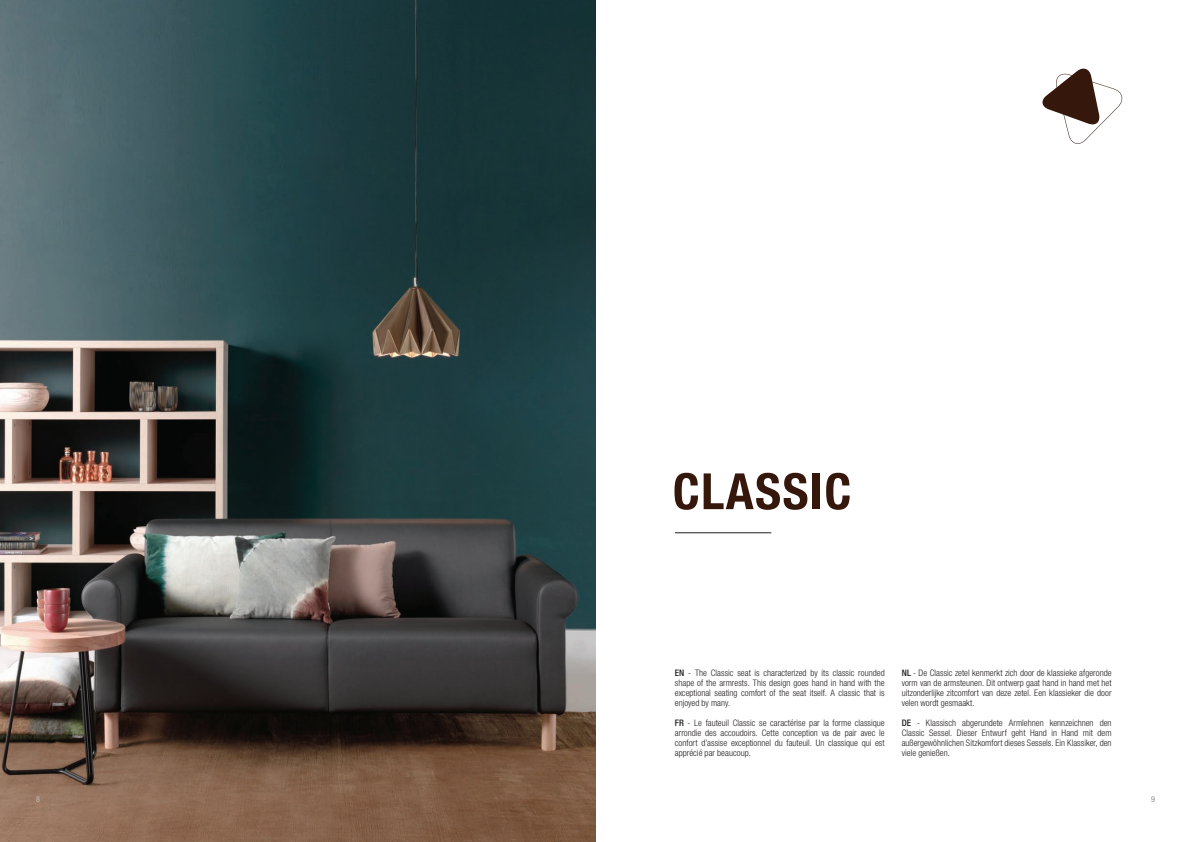
<style>
.page{position:relative;width:1191px;height:842px;background:#fff}
.page>*{position:absolute;margin:0;border:0;box-sizing:border-box;transform-origin:0 0}
.t1{font:700 condensed 50px "Helvetica Neue LT Std";color:#35180b}
.t2{font:300 condensed 9px/10px "Helvetica Neue LT Std";letter-spacing:.005em;color:#231f20;text-align:justify}
.t3{font:300 condensed 8px "Helvetica Neue LT Std";color:#cfd0d2}
.t4{font:300 condensed 8px "Helvetica Neue LT Std";color:#6c6d70}
.s1{font-weight:500}
</style>
<div class="page">
<svg style="left:1042px;top:68px;width:80px;height:76px"></svg>
<img style="left:0;top:0;width:595px;height:842px">
<hr style="left:675px;top:532px;width:96px;height:1px;background:#231f20">
<h1 class="t1" style="left:673px;top:461px;width:27px">CLASSIC</h1>
<p class="t2" style="left:675px;top:668px;width:211px"><span class="s1">EN</span> - The Classic seat is characterized by its classic rounded shape of the armrests. This design goes hand in hand with the exceptional seating comfort of the seat itself. A classic that is enjoyed by many.</p>
<p class="t2" style="left:675px;top:718px;width:211px"><span class="s1">FR</span> - Le fauteuil Classic se caractérise par la forme classique arrondie des accoudoirs. Cette conception va de pair avec le confort d’assise exceptionnel du fauteuil. Un classique qui est apprécié par beaucoup.</p>
<p class="t2" style="left:901px;top:668px;width:211px"><span class="s1">NL</span> - De Classic zetel kenmerkt zich door de klassieke afgeronde vorm van de armsteunen. Dit ontwerp gaat hand in hand met het uitzonderlijke zitcomfort van deze zetel. Een klassieker die door velen wordt gesmaakt.</p>
<p class="t2" style="left:901px;top:718px;width:211px"><span class="s1">DE</span> - Klassisch abgerundete Armlehnen kennzeichnen den Classic Sessel. Dieser Entwurf geht Hand in Hand mit dem außergewöhnlichen Sitzkomfort dieses Sessels. Ein Klassiker, den viele genießen.</p>
<p class="t3" style="left:36px;top:795px;width:5px">8</p>
<p class="t4" style="left:1151px;top:795px;width:5px">9</p>
</div>
